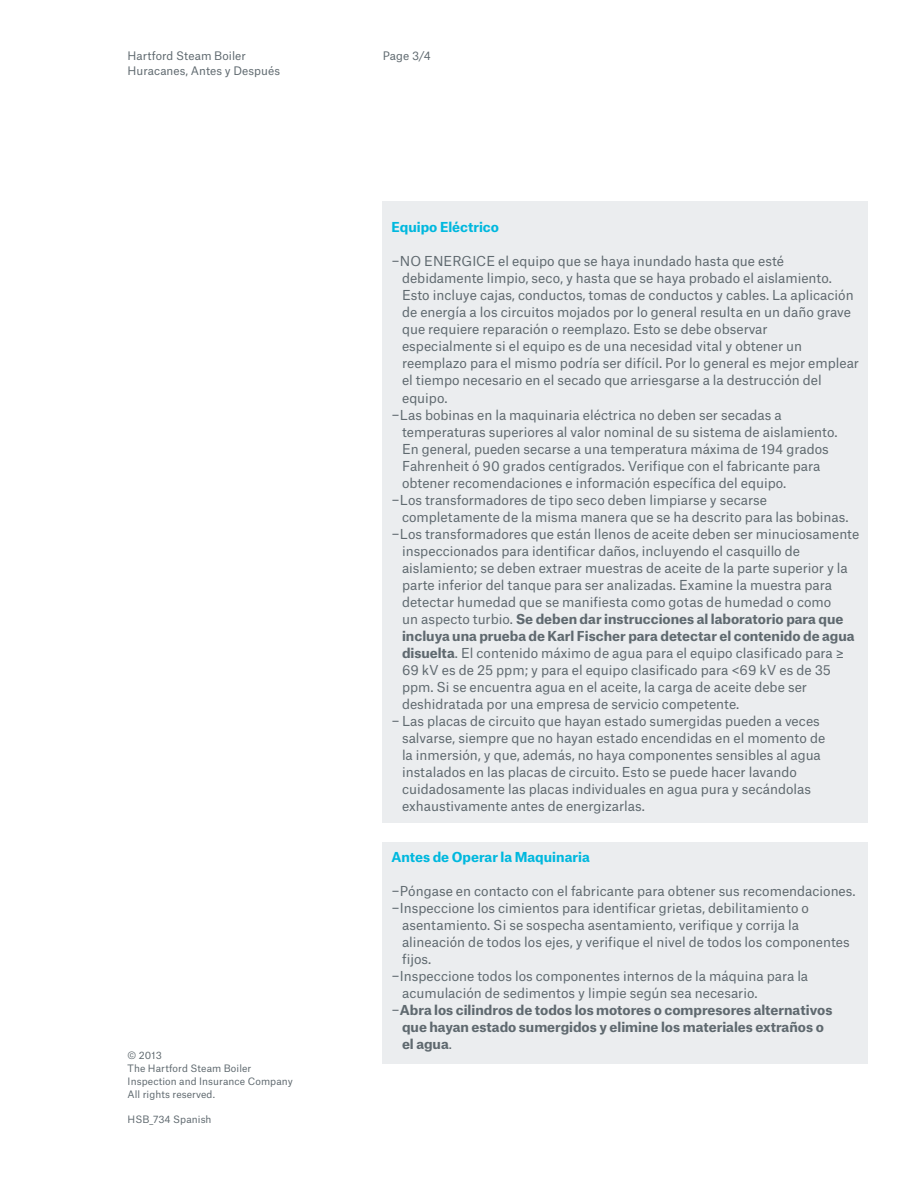
<style>
.page{position:relative;width:919px;height:1187px;background:#fff}
.page>*{position:absolute;margin:0;border:0;box-sizing:border-box;transform-origin:0 0}
.t1{font:13.2px "Munich Re";color:#5f696f}
.t2{font:700 13.2px "Munich Re";color:#5f696f}
.t3{font:700 13.2px "Munich Re";color:#00b8de}
.t4{font:11.25px/14.9px "Munich Re";letter-spacing:.005em;color:#5f696f}
.t5{font:9.75px/12.8px "Munich Re";letter-spacing:.01em;color:#5f696f}
.s1{font-weight:400}
.s2{font-weight:700}
</style>
<div class="page">
<div style="left:383px;top:201px;width:484px;height:621px;background:#ebedef"></div>
<div style="left:383px;top:842px;width:484px;height:221px;background:#ebedef"></div>
<p class="t4" style="left:128px;top:47px;width:154px">Hartford Steam Boiler<br>Huracanes, Antes y Después</p>
<p class="t4" style="left:383px;top:47px;width:49px">Page 3/4</p>
<p class="t5" style="left:128px;top:1048px;width:167px">© 2013<br>The Hartford Steam Boiler<br>Inspection and Insurance Company<br>All rights reserved.</p>
<p class="t5" style="left:128px;top:1111px;width:85px">HSB_734 Spanish</p>
<p class="t3" style="left:391px;top:216px;width:109px">Equipo Eléctrico</p>
<p class="t1" style="left:391px;top:251px;width:394px">−NO ENERGICE el equipo que se haya inundado hasta que esté</p>
<p class="t1" style="left:402px;top:268px;width:431px">debidamente limpio, seco, y hasta que se haya probado el aislamiento.</p>
<p class="t1" style="left:402px;top:285px;width:453px">Esto incluye cajas, conductos, tomas de conductos y cables. La aplicación</p>
<p class="t1" style="left:402px;top:302px;width:450px">de energía a los circuitos mojados por lo general resulta en un daño grave</p>
<p class="t1" style="left:402px;top:319px;width:367px">que requiere reparación o reemplazo. Esto se debe observar</p>
<p class="t1" style="left:402px;top:336px;width:401px">especialmente si el equipo es de una necesidad vital y obtener un</p>
<p class="t1" style="left:402px;top:353px;width:458px">reemplazo para el mismo podría ser difícil. Por lo general es mejor emplear</p>
<p class="t1" style="left:402px;top:370px;width:421px">el tiempo necesario en el secado que arriesgarse a la destrucción del</p>
<p class="t1" style="left:402px;top:387px;width:47px">equipo.</p>
<p class="t1" style="left:391px;top:404px;width:392px">−Las bobinas en la maquinaria eléctrica no deben ser secadas a</p>
<p class="t1" style="left:402px;top:421px;width:437px">temperaturas superiores al valor nominal de su sistema de aislamiento.</p>
<p class="t1" style="left:402px;top:438px;width:428px">En general, pueden secarse a una temperatura máxima de 194 grados</p>
<p class="t1" style="left:402px;top:455px;width:420px">Fahrenheit ó 90 grados centígrados. Verifique con el fabricante para</p>
<p class="t1" style="left:402px;top:472px;width:386px">obtener recomendaciones e información específica del equipo.</p>
<p class="t1" style="left:391px;top:489px;width:377px">−Los transformadores de tipo seco deben limpiarse y secarse</p>
<p class="t1" style="left:402px;top:506px;width:448px">completamente de la misma manera que se ha descrito para las bobinas.</p>
<p class="t1" style="left:391px;top:523px;width:469px">−Los transformadores que están llenos de aceite deben ser minuciosamente</p>
<p class="t1" style="left:402px;top:540px;width:399px">inspeccionados para identificar daños, incluyendo el casquillo de</p>
<p class="t1" style="left:402px;top:557px;width:447px">aislamiento; se deben extraer muestras de aceite de la parte superior y la</p>
<p class="t1" style="left:402px;top:574px;width:431px">parte inferior del tanque para ser analizadas. Examine la muestra para</p>
<p class="t1" style="left:402px;top:591px;width:431px">detectar humedad que se manifiesta como gotas de humedad o como</p>
<p class="t2" style="left:402px;top:607px;width:443px"><span class="s1">un aspecto turbio.</span> Se deben dar instrucciones al laboratorio para que</p>
<p class="t2" style="left:402px;top:624px;width:454px">incluya una prueba de Karl Fischer para detectar el contenido de agua</p>
<p class="t1" style="left:402px;top:642px;width:443px"><span class="s2">disuelta</span>. El contenido máximo de agua para el equipo clasificado para ≥</p>
<p class="t1" style="left:402px;top:659px;width:430px">69 kV es de 25 ppm; y para el equipo clasificado para &lt;69 kV es de 35</p>
<p class="t1" style="left:402px;top:676px;width:406px">ppm. Si se encuentra agua en el aceite, la carga de aceite debe ser</p>
<p class="t1" style="left:402px;top:693px;width:339px">deshidratada por una empresa de servicio competente.</p>
<p class="t1" style="left:391px;top:710px;width:430px">− Las placas de circuito que hayan estado sumergidas pueden a veces</p>
<p class="t1" style="left:402px;top:727px;width:424px">salvarse, siempre que no hayan estado encendidas en el momento de</p>
<p class="t1" style="left:402px;top:744px;width:420px">la inmersión, y que, además, no haya componentes sensibles al agua</p>
<p class="t1" style="left:402px;top:761px;width:396px">instalados en las placas de circuito. Esto se puede hacer lavando</p>
<p class="t1" style="left:402px;top:778px;width:410px">cuidadosamente las placas individuales en agua pura y secándolas</p>
<p class="t1" style="left:402px;top:795px;width:244px">exhaustivamente antes de energizarlas.</p>
<p class="t3" style="left:391px;top:846px;width:200px">Antes de Operar la Maquinaria</p>
<p class="t1" style="left:391px;top:880px;width:465px">−Póngase en contacto con el fabricante para obtener sus recomendaciones.</p>
<p class="t1" style="left:391px;top:897px;width:419px">−Inspeccione los cimientos para identificar grietas, debilitamiento o</p>
<p class="t1" style="left:402px;top:914px;width:398px">asentamiento. Si se sospecha asentamiento, verifique y corrija la</p>
<p class="t1" style="left:402px;top:931px;width:449px">alineación de todos los ejes, y verifique el nivel de todos los componentes</p>
<p class="t1" style="left:402px;top:948px;width:31px">fijos.</p>
<p class="t1" style="left:391px;top:965px;width:418px">−Inspeccione todos los componentes internos de la máquina para la</p>
<p class="t1" style="left:402px;top:982px;width:357px">acumulación de sedimentos y limpie según sea necesario.</p>
<p class="t2" style="left:391px;top:999px;width:442px"><span class="s1">−</span>Abra los cilindros de todos los motores o compresores alternativos</p>
<p class="t2" style="left:402px;top:1016px;width:423px">que hayan estado sumergidos y elimine los materiales extraños o</p>
<p class="t2" style="left:402px;top:1033px;width:51px">el agua<span class="s1">.</span></p>
</div>
